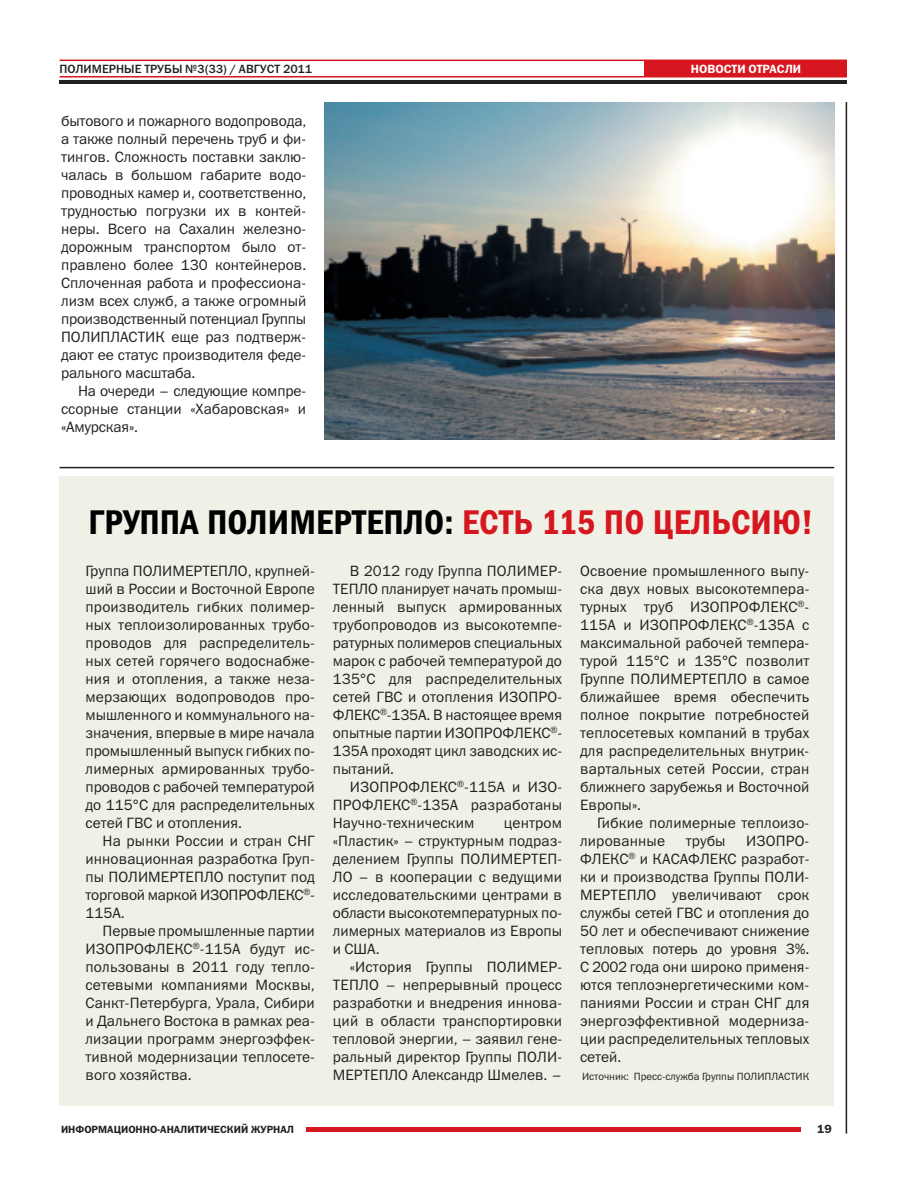
<style>
.page{position:relative;width:915px;height:1191px;background:#fff}
.page>*{position:absolute;margin:0;border:0;box-sizing:border-box;transform-origin:0 0}
.t1{font:34.5px "Franklin Gothic Demi Cond C";letter-spacing:.005em;color:#010000}
.t2{font:15px/18px "Franklin Gothic Book C";color:#231f20;text-align:justify}
.t3{font:12px "Franklin Gothic Medium C";color:#231f20}
.t4{font:12px "Franklin Gothic Demi C";color:#fff}
.t5{font:12px "Franklin Gothic Demi C";color:#231f20}
.t6{font:10.5px "Franklin Gothic Book C";color:#231f20}
.t7{font:10.5px "Franklin Gothic Demi C";color:#231f20}
.s1{color:#d7171f}
</style>
<div class="page">
<hr style="left:845px;top:102px;width:1px;height:1031px;background:#231f20">
<hr style="left:306px;top:1127px;width:494px;height:4px;background:#d7171f">
<hr style="left:60px;top:76px;width:786px;height:1px;background:#d7171f">
<hr style="left:60px;top:60px;width:786px;height:1px;background:#d7171f">
<hr style="left:60px;top:80px;width:786px;height:3px;background:#231f20">
<div style="left:644px;top:60px;width:202px;height:16px;background:#d7171f"></div>
<img style="left:324px;top:102px;width:509px;height:338px">
<div style="left:60px;top:476px;width:773px;height:630px;background:#eff0e6"></div>
<hr style="left:60px;top:467px;width:773px;height:1px;background:#231f20">
<p class="t3" style="left:60px;top:62px;width:254px">ПОЛИМЕРНЫЕ ТРУБЫ №3(33) / АВГУСТ 2011</p>
<p class="t4" style="left:690px;top:62px;width:112px">НОВОСТИ ОТРАСЛИ</p>
<p class="t2" style="left:61px;top:112px;width:246px">бытового и пожарного водопровода, а также полный перечень труб и фи&shy;тингов. Сложность поставки заклю&shy;чалась в большом габарите водо&shy;проводных камер и, соответственно, трудностью погрузки их в контей&shy;неры. Всего на Сахалин железно&shy;дорожным транспортом было от&shy;правлено более 130 контейнеров.<br>Сплоченная работа и профессиона&shy;лизм всех служб, а также огромный производственный потенциал Группы ПОЛИПЛАСТИК еще раз подтверж&shy;дают ее статус производителя феде&shy;рального масштаба.</p>
<p class="t2" style="left:61px;top:382px;width:246px;text-indent:17px">На очереди – следующие компре&shy;ссорные станции «Хабаровская» и «Амурская».</p>
<h1 class="t1" style="left:88px;top:502px;width:726px">ГРУППА ПОЛИМЕРТЕПЛО: <span class="s1">ЕСТЬ 115 ПО ЦЕЛЬСИЮ!</span></h1>
<p class="t2" style="left:85px;top:562px;width:231px">Группа ПОЛИМЕРТЕПЛО, крупней&shy;ший в России и Восточной Европе производитель гибких полимер&shy;ных теплоизолированных трубо&shy;проводов для распределитель&shy;ных сетей горячего водоснабже&shy;ния и отопления, а также неза&shy;мерзающих водопроводов про&shy;мышленного и коммунального на&shy;значения, впервые в мире начала промышленный выпуск гибких по&shy;лимерных армированных трубо&shy;проводов с рабочей температурой до 115°C для распределительных сетей ГВС и отопления.</p>
<p class="t2" style="left:85px;top:832px;width:231px;text-indent:17px">На рынки России и стран СНГ инновационная разработка Груп&shy;пы ПОЛИМЕРТЕПЛО поступит под торговой маркой ИЗОПРОФЛЕКС<sup>®</sup>- 115А.</p>
<p class="t2" style="left:85px;top:922px;width:231px;text-indent:17px">Первые промышленные партии ИЗОПРОФЛЕКС<sup>®</sup>-115А будут ис&shy;пользованы в 2011 году тепло&shy;сетевыми компаниями Москвы, Санкт-Петербурга, Урала, Сибири и Дальнего Востока в рамках реа&shy;лизации программ энергоэффек&shy;тивной модернизации теплосете&shy;вого хозяйства.</p>
<p class="t7" style="left:61px;top:1122px;width:234px">ИНФОРМАЦИОННО-АНАЛИТИЧЕСКИЙ ЖУРНАЛ</p>
<p class="t2" style="left:333px;top:562px;width:231px;text-indent:17px">В 2012 году Группа ПОЛИМЕР-ТЕПЛО планирует начать промыш&shy;ленный выпуск армированных трубопроводов из высокотемпе&shy;ратурных полимеров специальных марок с рабочей температурой до 135°C для распределительных сетей ГВС и отопления ИЗОПРО-ФЛЕКС<sup>®</sup>-135А. В настоящее время опытные партии ИЗОПРОФЛЕКС<sup>®</sup>- 135А проходят цикл заводских ис&shy;пытаний.</p>
<p class="t2" style="left:333px;top:778px;width:231px;text-indent:17px">ИЗОПРОФЛЕКС<sup>®</sup>-115А и ИЗО-ПРОФЛЕКС<sup>®</sup>-135А разработаны Научно-техническим</p>
<p class="t2" style="left:333px;top:814px;width:231px;text-indent:171px">центром «Пластик» – структурным подраз&shy;делением Группы ПОЛИМЕРТЕП-ЛО – в кооперации с ведущими исследовательскими центрами в области высокотемпературных по&shy;лимерных материалов из Европы и США.</p>
<p class="t2" style="left:333px;top:958px;width:231px;text-indent:17px">«История Группы ПОЛИМЕР-ТЕПЛО – непрерывный процесс разработки и внедрения иннова&shy;ций в области транспортировки тепловой энергии, – заявил гене&shy;ральный директор Группы ПОЛИ-МЕРТЕПЛО Александр Шмелев. –</p>
<p class="t2" style="left:580px;top:562px;width:231px">Освоение промышленного выпу&shy;ска двух новых высокотемпера&shy;турных труб ИЗОПРОФЛЕКС<sup>®</sup>- 115А и ИЗОПРОФЛЕКС<sup>®</sup>-135А с максимальной рабочей темпера&shy;турой 115°С и 135°С позволит Группе ПОЛИМЕРТЕПЛО в самое ближайшее время обеспечить полное покрытие потребностей теплосетевых компаний в трубах для распределительных внутрик&shy;вартальных сетей России, стран ближнего зарубежья и Восточной Европы».</p>
<p class="t2" style="left:580px;top:814px;width:231px;text-indent:17px">Гибкие полимерные теплоизо&shy;лированные</p>
<p class="t2" style="left:685px;top:832px;width:41px">трубы</p>
<p class="t2" style="left:580px;top:832px;width:231px;text-indent:166px">ИЗОПРО-ФЛЕКС<sup>®</sup> и КАСАФЛЕКС разработ&shy;ки и производства Группы ПОЛИ-МЕРТЕПЛО увеличивают срок службы сетей ГВС и отопления до 50 лет и обеспечивают снижение тепловых потерь до уровня 3%.<br>С 2002 года они широко применя&shy;ются теплоэнергетическими ком&shy;паниями России и стран СНГ для энергоэффективной модерниза&shy;ции распределительных тепловых сетей.</p>
<p class="t6" style="left:582px;top:1070px;width:229px">Источник: Пресс-служба Группы ПОЛИПЛАСТИК</p>
<p class="t5" style="left:817px;top:1122px;width:16px">19</p>
</div>
